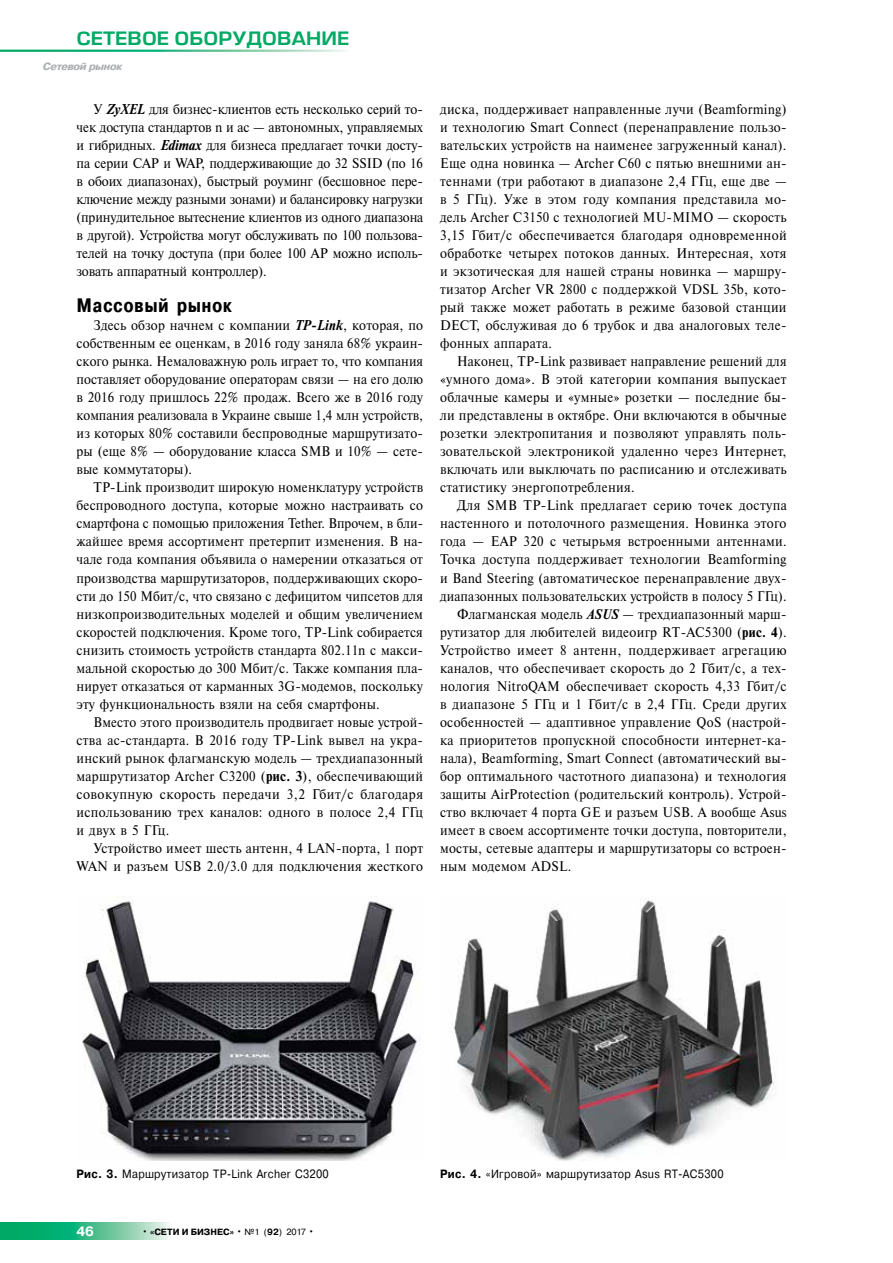
<style>
.page{position:relative;width:893px;height:1263px;background:#fff}
.page>*{position:absolute;margin:0;border:0;box-sizing:border-box;transform-origin:0 0}
.t1{font:700 19.5px "Pragmatica Cond";letter-spacing:.025em;color:#000}
.t2{font:18px "Europe Demi";color:#00a964;scale:1.1 1}
.t3{font:13.95px/18px "Newton C";letter-spacing:.025em;color:#000;text-align:justify;scale:.93 1}
.t4{font:13.95px/18px "Newton C";letter-spacing:.025em;color:#000;text-align:justify;scale:.92 1}
.t5{font:13.95px "Newton C";letter-spacing:.025em;color:#000;scale:.94 1}
.t6{font:700 13.5px "Pragmatica";color:#fff}
.t7{font:12px "Pragmatica";letter-spacing:.025em;color:#000;scale:.9 1}
.t8{font:italic 700 10.5px "Pragmatica Cond";letter-spacing:-.04em;color:#aaafb1;scale:1.23 1}
.t9{font:700 9px "Pragmatica";color:#000}
.s1{font-weight:700;font-style:italic;font-size:14.25px}
.s2{font-weight:700;font-size:14.25px}
.s3{font-weight:700;font-style:italic}
.s4{font-weight:700}
.s5{font-weight:400;font-size:10.5px}
.s6{font-weight:400}
</style>
<div class="page">
<svg style="left:0;top:1222px;width:169px;height:17px;background:#49c090"></svg>
<img style="left:82px;top:897px;width:339px;height:263px">
<img style="left:453px;top:900px;width:321px;height:260px">
<p class="t2" style="left:77px;top:27px;width:249px">СЕТЕВОЕ ОБОРУДОВАНИЕ</p>
<p class="t8" style="left:43px;top:60px;width:66px">Cетевой рынок</p>
<p class="t3" style="left:77px;top:100px;width:374px;text-indent:17px">У <span class="s1">ZyXEL</span> для бизнес-клиентов есть несколько серий то&shy;чек доступа стандартов n и ac — автономных, управляемых и гибридных. <span class="s1">Edimax</span> для бизнеса предлагает точки досту&shy;па серии CAP и WAP, поддерживающие до 32 SSID (по 16 в обоих диапазонах), быстрый роуминг (бесшовное пере&shy;ключение между разными зонами) и балансировку нагрузки (принудительное вытеснение клиентов из одного диапазона в другой). Устройства могут обслуживать по 100 пользова&shy;телей на точку доступа (при более 100 AP можно исполь&shy;зовать аппаратный контроллер).</p>
<h1 class="t1" style="left:77px;top:293px;width:157px">Массовый рынок</h1>
<p class="t3" style="left:77px;top:316px;width:374px;text-indent:17px">Здесь обзор начнем с компании <span class="s1">TP-Link</span>, которая, по собственным ее оценкам, в 2016 году заняла 68% украин&shy;ского рынка. Немаловажную роль играет то, что компания поставляет оборудование операторам связи — на его долю в 2016 году пришлось 22% продаж. Всего же в 2016 году компания реализовала в Украине свыше 1,4 млн устройств, из которых 80% составили беспроводные маршрутизато&shy;ры (еще 8% — оборудование класса SMB и 10% — сете&shy;вые коммутаторы).</p>
<p class="t3" style="left:77px;top:479px;width:374px;text-indent:17px">TP-Link производит широкую номенклатуру устройств беспроводного доступа, которые можно настраивать со смартфона с помощью приложения Tether. Впрочем, в бли&shy;жайшее время ассортимент претерпит изменения. В на&shy;чале года компания объявила о намерении отказаться от производства маршрутизаторов, поддерживающих скоро&shy;сти до 150 Мбит/с, что связано с дефицитом чипсетов для низкопроизводительных моделей и общим увеличением скоростей подключения. Кроме того, TP-Link собирается снизить стоимость устройств стандарта 802.11n с макси&shy;мальной скоростью до 300 Мбит/c. Также компания пла&shy;нирует отказаться от карманных 3G-модемов, поскольку эту функциональность взяли на себя смартфоны.</p>
<p class="t4" style="left:77px;top:713px;width:378px;text-indent:17px">Вместо этого производитель продвигает новые устрой&shy;ства ac-стандарта. В 2016 году TP-Link вывел на укра&shy;инский рынок флагманскую модель — трехдиапазонный маршрутизатор Archer C3200 (<span class="s2">рис. 3</span>), обеспечивающий совокупную скорость передачи 3,2 Гбит/с благодаря использованию трех каналов: одного в полосе 2,4 ГГц и двух в 5 ГГц.</p>
<p class="t3" style="left:77px;top:839px;width:374px;text-align:right">Устройство имеет шесть антенн, 4 LAN-порта, 1 порт<br>WAN и разъем USB 2.0/3.0 для подключения жесткого</p>
<p class="t3" style="left:440px;top:100px;width:374px">диска, поддерживает направленные лучи (Beamforming) и технологию Smart Connect (перенаправление пользо&shy;вательских устройств на наименее загруженный канал).<br>Еще одна новинка — Archer C60 с пятью внешними ан&shy;теннами (три работают в диапазоне 2,4 ГГц, еще две — в 5 ГГц). Уже в этом году компания представила мо&shy;дель Archer C3150 с технологией MU-MIMO — скорость 3,15 Гбит/с обеспечивается благодаря одновременной обработке четырех потоков данных. Интересная, хотя и экзотическая для нашей страны новинка — маршру&shy;тизатор Archer VR 2800 с поддержкой VDSL 35b, кото&shy;рый также может работать в режиме базовой станции DECT, обслуживая до 6 трубок и два аналоговых теле&shy;фонных аппарата.</p>
<p class="t4" style="left:440px;top:352px;width:378px;text-indent:17px">Наконец, TP-Link развивает направление решений для «умного дома». В этой категории компания выпускает облачные камеры и «умные» розетки — последние бы&shy;ли представлены в октябре. Они включаются в обычные розетки электропитания и позволяют управлять поль&shy;зовательской электроникой удаленно через Интернет, включать или выключать по расписанию и отслеживать статистику энергопотребления.</p>
<p class="t3" style="left:457px;top:497px;width:356px">Для SMB TP-Link предлагает серию точек доступа</p>
<p class="t3" style="left:440px;top:515px;width:374px">настенного и потолочного размещения. Новинка этого</p>
<p class="t3" style="left:440px;top:533px;width:374px">года — EAP 320 с четырьмя встроенными антеннами.</p>
<p class="t5" style="left:440px;top:552px;width:370px">Точка доступа поддерживает технологии Beamforming</p>
<p class="t3" style="left:440px;top:569px;width:374px">и Band Steering (автоматическое перенаправление двух-</p>
<p class="t4" style="left:440px;top:587px;width:378px">диапазонных пользовательских устройств в полосу 5 ГГц).</p>
<p class="t4" style="left:457px;top:605px;width:360px">Флагманская модель <span class="s3">ASUS</span> — трехдиапазонный марш-</p>
<p class="t3" style="left:440px;top:623px;width:374px">рутизатор для любителей видеоигр RT-AC5300 (<span class="s4">рис. 4</span>).</p>
<p class="t5" style="left:440px;top:642px;width:370px">Устройство имеет 8 антенн, поддерживает агрегацию</p>
<p class="t3" style="left:440px;top:659px;width:374px">каналов, что обеспечивает скорость до 2 Гбит/с, а тех-</p>
<p class="t3" style="left:440px;top:677px;width:374px">нология NitroQAM обеспечивает скорость 4,33 Гбит/с</p>
<p class="t3" style="left:440px;top:695px;width:374px">в диапазоне 5 ГГц и 1 Гбит/с в 2,4 ГГц. Среди других</p>
<p class="t3" style="left:440px;top:713px;width:374px">особенностей — адаптивное управление QoS (настрой-</p>
<p class="t3" style="left:440px;top:731px;width:374px">ка приоритетов пропускной способности интернет-ка-</p>
<p class="t3" style="left:440px;top:749px;width:374px">нала), Beamforming, Smart Connect (автоматический вы-</p>
<p class="t3" style="left:440px;top:767px;width:374px">бор оптимального частотного диапазона) и технология</p>
<p class="t3" style="left:440px;top:785px;width:374px">защиты AirProtection (родительский контроль). Устрой-</p>
<p class="t3" style="left:440px;top:803px;width:374px">ство включает 4 порта GE и разъем USB. А вообще Asus</p>
<p class="t4" style="left:440px;top:821px;width:378px">имеет в своем ассортименте точки доступа, повторители,</p>
<p class="t3" style="left:440px;top:839px;width:374px">мосты, сетевые адаптеры и маршрутизаторы со встроен-</p>
<p class="t3" style="left:440px;top:857px;width:143px">ным модемом ADSL.</p>
<p class="t7" style="left:77px;top:1166px;width:282px"><span class="s4">Рис. 3.</span> Маршрутизатор TP-Link Archer C3200</p>
<p class="t7" style="left:440px;top:1166px;width:317px"><span class="s4">Рис. 4.</span> «Игровой» маршрутизатор Asus RT-AC5300</p>
<p class="t6" style="left:77px;top:1222px;width:19px">46</p>
<p class="t9" style="left:142px;top:1226px;width:174px"><span class="s5">•</span> «СЕТИ И БИЗНЕС» <span class="s5">•</span> <span class="s6">№1 (</span>92<span class="s6">) 2017</span> <span class="s5">•</span></p>
</div>
